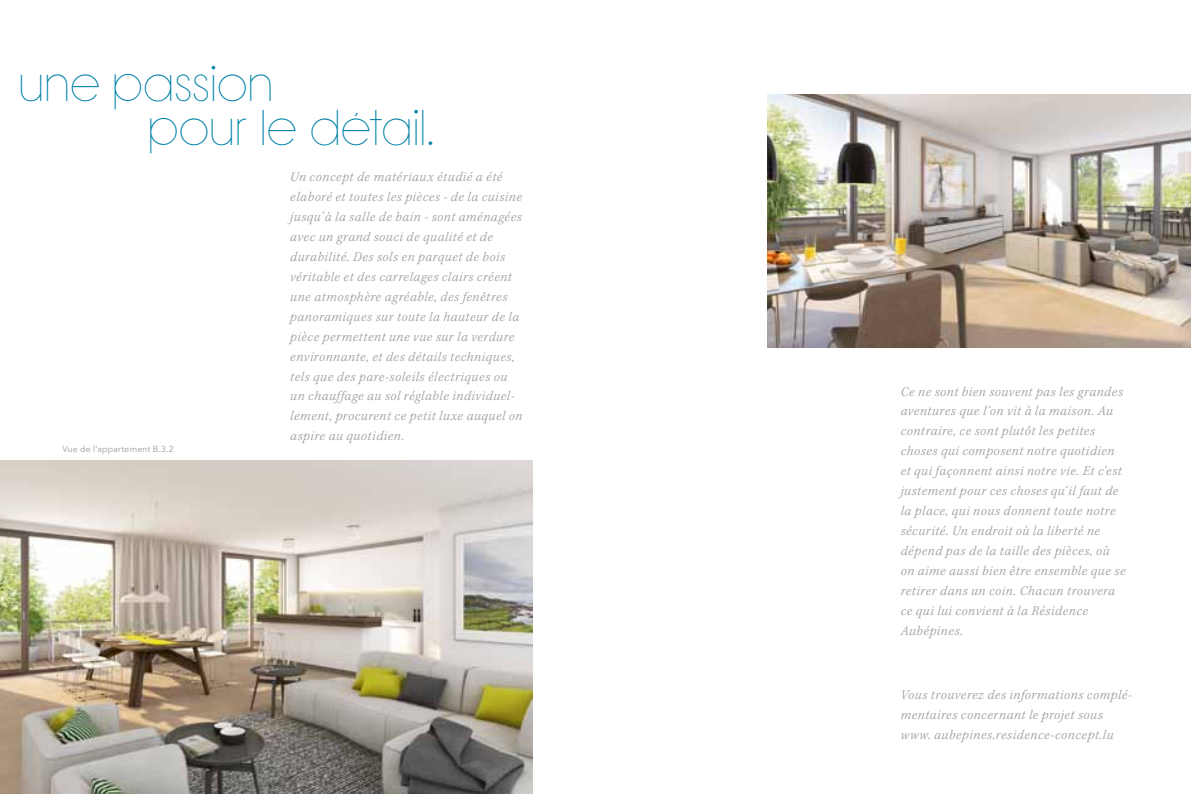
<style>
.page{position:relative;width:1191px;height:794px;background:#fff}
.page>*{position:absolute;margin:0;border:0;box-sizing:border-box;transform-origin:0 0}
.t1{font:300 35px/43.8px "Bondoluo";letter-spacing:.06em;color:#0081a7}
.t2{font:italic 300 13.65px/19.9px "Kepler Std";letter-spacing:.04em;color:#9c9d9d}
.t3{font:8.75px "Avenir LT Std";letter-spacing:.025em;color:#9c9d9d}
</style>
<div class="page">
<img style="left:0;top:460px;width:532px;height:334px">
<img style="left:767px;top:94px;width:424px;height:254px">
<h1 class="t1" style="left:149px;top:64px;width:286px;text-indent:-129px">une passion<br>pour le détail.</h1>
<p class="t3" style="left:62px;top:444px;width:113px">Vue de l‘appartement B.3.2</p>
<p class="t2" style="left:290px;top:167px;width:234px">Un concept de matériaux étudié a été elaboré et toutes les pièces - de la cuisine jusqu’à la salle de bain - sont aménagées avec un grand souci de qualité et de durabilité. Des sols en parquet de bois véritable et des carrelages clairs créent une atmosphère agréable, des fenêtres panoramiques sur toute la hauteur de la pièce permettent une vue sur la verdure environnante, et des détails techniques, tels que des pare-soleils électriques ou un chauffage au sol réglable individuel&shy;lement, procurent ce petit luxe auquel on aspire au quotidien.</p>
<p class="t2" style="left:900px;top:382px;width:226px">Ce ne sont bien souvent pas les grandes aventures que l‘on vit à la maison. Au contraire, ce sont plutôt les petites choses qui composent notre quotidien et qui façonnent ainsi notre vie. Et c‘est justement pour ces choses qu‘il faut de la place, qui nous donnent toute notre sécurité. Un endroit où la liberté ne dépend pas de la taille des pièces, où on aime aussi bien être ensemble que se retirer dans un coin. Chacun trouvera ce qui lui convient à la Résidence Aubépines.</p>
<p class="t2" style="left:900px;top:685px;width:233px">Vous trouverez des informations complé&shy;mentaires concernant le projet sous www. aubepines.residence-concept.lu</p>
</div>
